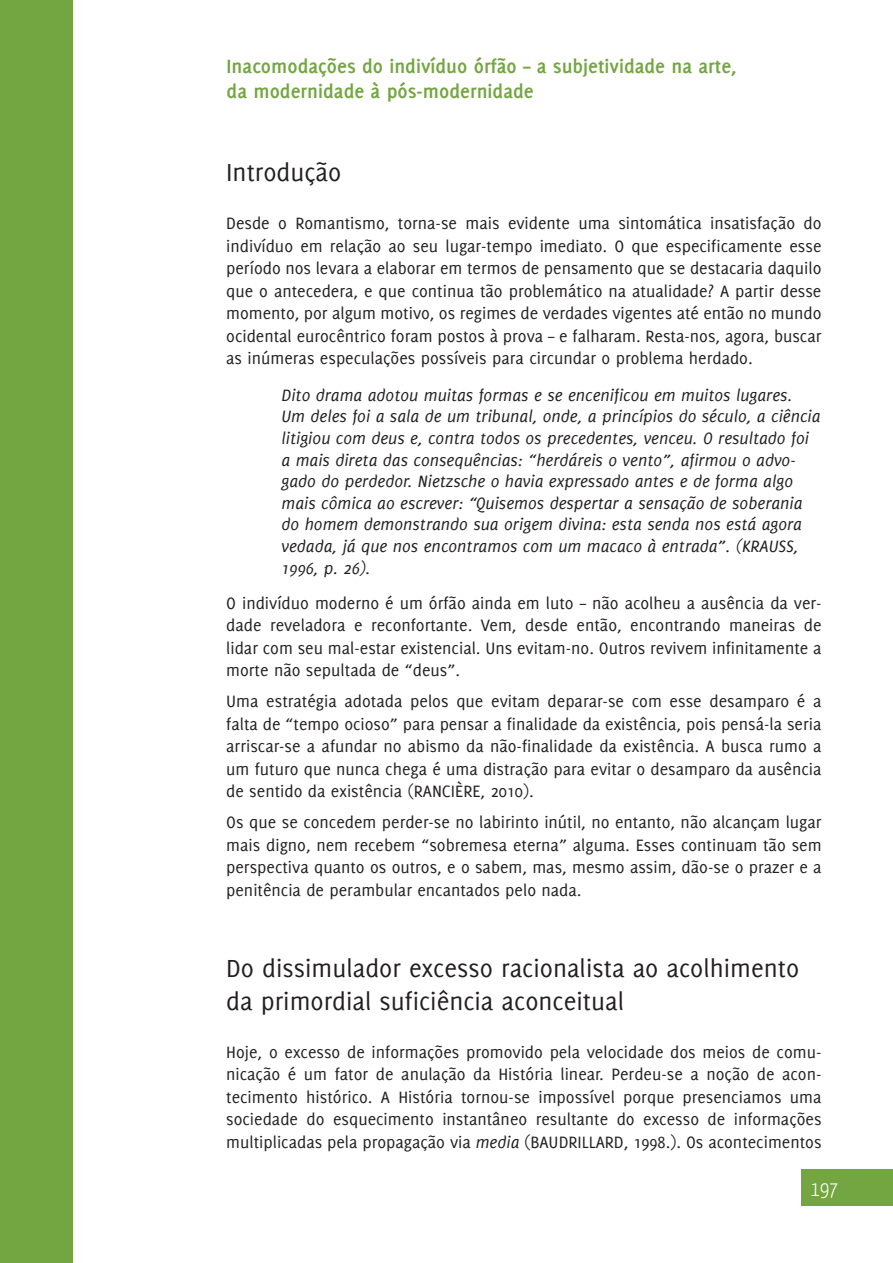
<style>
.page{position:relative;width:893px;height:1263px;background:#fff}
.page>*{position:absolute;margin:0;border:0;box-sizing:border-box;transform-origin:0 0}
.t1{font:27px/32.4px "Delicious";color:#231f20}
.t2{font:700 21px/25.2px "Delicious";color:#73a541}
.t3{font:300 21px "Yanone Kaffeesatz";color:#fff}
.t4{font:18px/22.5px "Delicious";color:#231f20;text-align:justify}
.t5{font:italic 18px/21.6px "Delicious";color:#231f20}
.s1{font-style:italic}
</style>
<div class="page">
<div style="left:0;top:0;width:72px;height:1263px;background:#73a541"></div>
<div style="left:802px;top:1170px;width:91px;height:36px;background:#73a541"></div>
<p class="t2" style="left:227px;top:53px;width:512px">Inacomodações do indivíduo órfão – a subjetividade na arte, da modernidade à pós-modernidade</p>
<h1 class="t1" style="left:226px;top:156px;width:117px">Introdução</h1>
<p class="t4" style="left:226px;top:212px;width:597px">Desde o Romantismo, torna-se mais evidente uma sintomática insatisfação do indivíduo em relação ao seu lugar-tempo imediato. O que especificamente esse período nos levara a elaborar em termos de pensamento que se destacaria daquilo que o antecedera, e que continua tão problemático na atualidade? A partir desse momento, por algum motivo, os regimes de verdades vigentes até então no mundo ocidental eurocêntrico foram postos à prova – e falharam. Resta-nos, agora, buscar as inúmeras especulações possíveis para circundar o problema herdado.</p>
<p class="t5" style="left:281px;top:384px;width:541px">Dito drama adotou muitas formas e se encenificou em muitos lugares.<br>Um deles foi a sala de um tribunal, onde, a princípios do século, a ciência litigiou com deus e, contra todos os precedentes, venceu. O resultado foi a mais direta das consequências: “herdáreis o vento”, afirmou o advo&shy;gado do perdedor. Nietzsche o havia expressado antes e de forma algo mais cômica ao escrever: “Quisemos despertar a sensação de soberania do homem demonstrando sua origem divina: esta senda nos está agora vedada, já que nos encontramos com um macaco à entrada”. (KRAUSS, 1996, p. 26).</p>
<p class="t4" style="left:226px;top:591px;width:597px">O indivíduo moderno é um órfão ainda em luto – não acolheu a ausência da ver&shy;dade reveladora e reconfortante. Vem, desde então, encontrando maneiras de lidar com seu mal-estar existencial. Uns evitam-no. Outros revivem infinitamente a morte não sepultada de “deus”.</p>
<p class="t4" style="left:226px;top:690px;width:597px">Uma estratégia adotada pelos que evitam deparar-se com esse desamparo é a falta de “tempo ocioso” para pensar a finalidade da existência, pois pensá-la seria arriscar-se a afundar no abismo da não-finalidade da existência. A busca rumo a um futuro que nunca chega é uma distração para evitar o desamparo da ausência de sentido da existência (RANCIÈRE, 2010).</p>
<p class="t4" style="left:226px;top:811px;width:597px">Os que se concedem perder-se no labirinto inútil, no entanto, não alcançam lugar mais digno, nem recebem “sobremesa eterna” alguma. Esses continuam tão sem perspectiva quanto os outros, e o sabem, mas, mesmo assim, dão-se o prazer e a penitência de perambular encantados pelo nada.</p>
<h1 class="t1" style="left:226px;top:952px;width:574px">Do dissimulador excesso racionalista ao acolhimento da primordial suficiência aconceitual</h1>
<p class="t4" style="left:226px;top:1040px;width:597px">Hoje, o excesso de informações promovido pela velocidade dos meios de comu&shy;nicação é um fator de anulação da História linear. Perdeu-se a noção de acon&shy;tecimento histórico. A História tornou-se impossível porque presenciamos uma sociedade do esquecimento instantâneo resultante do excesso de informações multiplicadas pela propagação via <span class="s1">media</span> (BAUDRILLARD, 1998.). Os acontecimentos</p>
<p class="t3" style="left:811px;top:1176px;width:29px">197</p>
</div>
